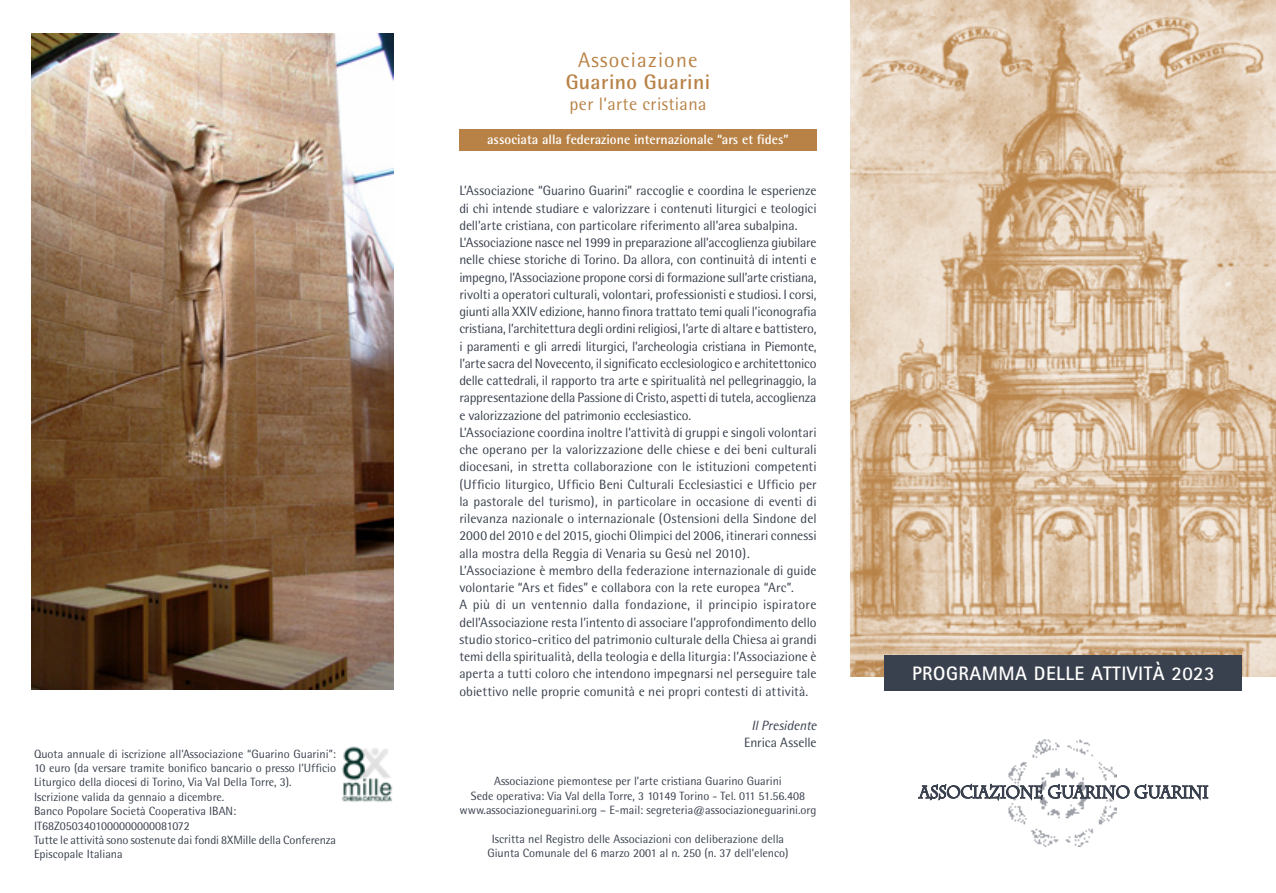
<style>
.page{position:relative;width:1276px;height:893px;background:#fff}
.page>*{position:absolute;margin:0;border:0;box-sizing:border-box;transform-origin:0 0}
.t1{font:700 21px "Rotis Semi Sans";letter-spacing:.02em;color:#b88246}
.t2{font:21px "Rotis Semi Sans";letter-spacing:.06em;color:#b88246}
.t3{font:700 19.5px "Rotis Sans Serif";letter-spacing:.025em;color:#fff}
.t4{font:18px "Rotis Semi Sans";letter-spacing:.02em;color:#b88246}
.retro_cover{font:13.5px/17.2px "Rotis Semi Sans";color:#3a414e;text-align:justify}
.normale{font:700 13.5px "Rotis Semi Sans";color:#fff}
.temi{font:13.5px "Rotis Semi Sans";letter-spacing:-.005em;color:#3a414e}
.retro_cover-2{font:italic 13.5px "Rotis Semi Sans";letter-spacing:-.01em;color:#3a414e}
.note{font:12px/14.4px "Rotis Semi Sans";color:#3a414e;text-align:justify}
</style>
<div class="page">
<img style="left:850px;top:0;width:426px;height:676px">
<div style="left:459px;top:130px;width:357px;height:21px;background:#b88246"></div>
<div style="left:884px;top:656px;width:358px;height:35px;background:#3a414e"></div>
<img style="left:341px;top:747px;width:51px;height:55px">
<img style="left:1008px;top:739px;width:108px;height:107px">
<img style="left:32px;top:33px;width:361px;height:656px">
<svg style="left:918px;top:784px;width:124px;height:16px"></svg>
<svg style="left:1048px;top:784px;width:160px;height:16px"></svg>
<p class="note" style="left:34px;top:746px;width:303px">Quota annuale di iscrizione all’Associazione “Guarino Guarini”:<br>10 euro (da versare tramite bonifico bancario o presso l’Ufficio Liturgico della diocesi di Torino, Via Val Della Torre, 3).</p>
<p class="note" style="left:34px;top:789px;width:192px">Iscrizione valida da gennaio a dicembre.</p>
<p class="note" style="left:34px;top:804px;width:204px">Banco Popolare Società Cooperativa IBAN:</p>
<p class="note" style="left:34px;top:818px;width:157px">IT68Z0503401000000000081072</p>
<p class="note" style="left:34px;top:833px;width:304px">Tutte le attività sono sostenute dai fondi 8XMille della Conferenza<br>Episcopale Italiana</p>
<p class="t2" style="left:578px;top:48px;width:121px">Associazione</p>
<p class="t1" style="left:565px;top:69px;width:146px">Guarino Guarini</p>
<p class="t4" style="left:569px;top:94px;width:138px">per l’arte cristiana</p>
<p class="normale" style="left:487px;top:131px;width:303px">associata alla federazione internazionale “ars et fides”</p>
<p class="retro_cover" style="left:459px;top:182px;width:359px">L’Associazione “Guarino Guarini” raccoglie e coordina le esperienze di chi intende studiare e valorizzare i contenuti liturgici e teologici dell’arte cristiana, con particolare riferimento all’area subalpina.</p>
<p class="retro_cover" style="left:459px;top:234px;width:359px">L’Associazione nasce nel 1999 in preparazione all’accoglienza giubilare nelle chiese storiche di Torino. Da allora, con continuità di intenti e impegno, l’Associazione propone corsi di formazione sull’arte cristiana, rivolti a operatori culturali, volontari, professionisti e studiosi. I corsi, giunti alla XXIV edizione, hanno finora trattato temi quali l’iconografia cristiana, l’architettura degli ordini religiosi, l’arte di altare e battistero, i paramenti e gli arredi liturgici, l’archeologia cristiana in Piemonte, l’arte sacra del Novecento, il significato ecclesiologico e architettonico delle cattedrali, il rapporto tra arte e spiritualità nel pellegrinaggio, la rappresentazione della Passione di Cristo, aspetti di tutela, accoglienza e valorizzazione del patrimonio ecclesiastico.</p>
<p class="retro_cover" style="left:459px;top:423px;width:359px">L’Associazione coordina inoltre l’attività di gruppi e singoli volontari che operano per la valorizzazione delle chiese e dei beni culturali diocesani, in stretta collaborazione con le istituzioni competenti (Ufficio liturgico, Ufficio Beni Culturali Ecclesiastici e Ufficio per la pastorale del turismo), in particolare in occasione di eventi di rilevanza nazionale o internazionale (Ostensioni della Sindone del 2000 del 2010 e del 2015, giochi Olimpici del 2006, itinerari connessi alla mostra della Reggia di Venaria su Gesù nel 2010).</p>
<p class="retro_cover" style="left:459px;top:561px;width:359px">L’Associazione è membro della federazione internazionale di guide volontarie “Ars et fides” e collabora con la rete europea “Arc”.</p>
<p class="retro_cover" style="left:459px;top:596px;width:359px">A più di un ventennio dalla fondazione, il principio ispiratore dell’Associazione resta l’intento di associare l’approfondimento dello studio storico-critico del patrimonio culturale della Chiesa ai grandi temi della spiritualità, della teologia e della liturgia: l’Associazione è aperta a tutti coloro che intendono impegnarsi nel perseguire tale obiettivo nelle proprie comunità e nei propri contesti di attività.</p>
<p class="retro_cover-2" style="left:751px;top:717px;width:67px">Il Presidente</p>
<p class="temi" style="left:744px;top:735px;width:74px">Enrica Asselle</p>
<p class="note" style="left:494px;top:774px;width:289px">Associazione piemontese per l’arte cristiana Guarino Guarini</p>
<p class="note" style="left:471px;top:788px;width:336px">Sede operativa: Via Val della Torre, 3 10149 Torino - Tel. 011 51.56.408</p>
<p class="note" style="left:459px;top:803px;width:358px">www.associazioneguarini.org – E-mail: segreteria@associazioneguarini.org</p>
<p class="note" style="left:492px;top:831px;width:294px">Iscritta nel Registro delle Associazioni con deliberazione della</p>
<p class="note" style="left:487px;top:846px;width:303px">Giunta Comunale del 6 marzo 2001 al n. 250 (n. 37 dell’elenco)</p>
<p class="t3" style="left:912px;top:661px;width:304px">PROGRAMMA DELLE ATTIVITÀ 2023</p>
</div>
